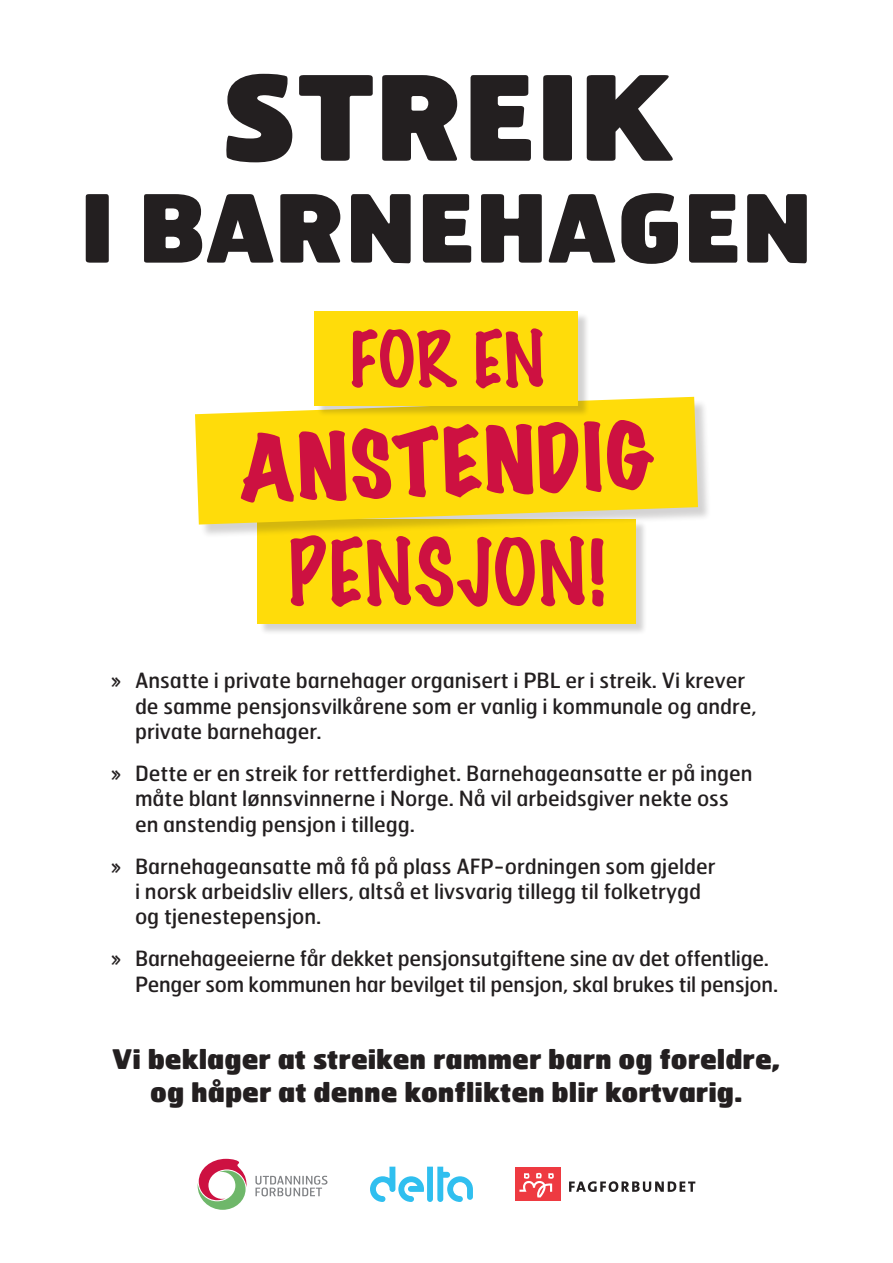
<style>
.page{position:relative;width:893px;height:1263px;background:#fff}
.page>*{position:absolute;margin:0;border:0;box-sizing:border-box;transform-origin:0 0}
.t1{font:117px "Hermes Classic T8";color:#231f20}
.t2{font:93.6px "Hermes Classic T8";color:#231f20}
.t3{font:expanded 82.35px "Marker Felt";color:#cd1141}
.t4{font:100 82.35px "Marker Felt";letter-spacing:.01em;color:#cd1141}
.t5{font:100 69.75px "Marker Felt";color:#cd1141}
.t6{font:27px/32.4px "Hermes Classic T8";color:#231f20;text-align:center}
.t7{font:21px/25.2px "Hermes Classic T4";color:#231f20}
.s1{font-family:"Marker Felt";font-weight:100}
</style>
<div class="page">
<svg style="left:255px;top:1176px;width:72px;height:20px"></svg>
<svg style="left:198px;top:1159px;width:49px;height:51px"></svg>
<svg style="left:370px;top:1167px;width:103px;height:35px"></svg>
<div style="left:515px;top:1167px;width:45px;height:34px;background:#ee3a41"></div>
<svg style="left:569px;top:1181px;width:126px;height:11px"></svg>
<svg style="left:519px;top:1172px;width:35px;height:25px"></svg>
<div style="left:259px;top:520px;width:389px;height:115px;background:#231f20;opacity:.2"></div>
<div style="left:257px;top:519px;width:379px;height:104px;background:#ffdc0a"></div>
<div style="left:197px;top:398px;width:515px;height:140px;background:#231f20;opacity:.2"></div>
<svg style="left:195px;top:397px;width:503px;height:128px;background:#fcdc1c"></svg>
<div style="left:316px;top:313px;width:274px;height:104px;background:#231f20;opacity:.2"></div>
<div style="left:315px;top:311px;width:263px;height:94px;background:#ffdc0a"></div>
<h1 class="t1" style="left:219px;top:39px;width:456px">STREIK</h1>
<h2 class="t2" style="left:80px;top:165px;width:735px">I BARNEHAGEN</h2>
<h3 class="t5" style="left:348px;top:304px;width:198px">FOR EN</h3>
<h3 class="t3" style="left:237px;top:404px;width:416px;rotate:-2deg">ANSTENDIG</h3>
<h3 class="t4" style="left:288px;top:508px;width:319px">PENSJON!</h3>
<p class="t7" style="left:135px;top:668px;width:623px;text-indent:-23px"><span class="s1">»</span> Ansatte i private barnehager organisert i PBL er i streik. Vi krever de samme pensjonsvilkårene som er vanlig i kommunale og andre, private barnehager.</p>
<p class="t7" style="left:135px;top:760px;width:619px;text-indent:-23px"><span class="s1">»</span> Dette er en streik for rettferdighet. Barnehageansatte er på ingen måte blant lønnsvinnerne i Norge. Nå vil arbeidsgiver nekte oss en anstendig pensjon i tillegg.</p>
<p class="t7" style="left:135px;top:853px;width:582px;text-indent:-23px"><span class="s1">»</span> Barnehageansatte må få på plass AFP-ordningen som gjelder i norsk arbeidsliv ellers, altså et livsvarig tillegg til folketrygd og tjenestepensjon.</p>
<p class="t7" style="left:135px;top:945px;width:645px;text-indent:-23px"><span class="s1">»</span> Barnehageeierne får dekket pensjonsutgiftene sine av det offentlige.<br>Penger som kommunen har bevilget til pensjon, skal brukes til pensjon.</p>
<p class="t6" style="left:113px;top:1042px;width:669px">Vi beklager at streiken rammer barn og foreldre, og håper at denne konflikten blir kortvarig.</p>
</div>
